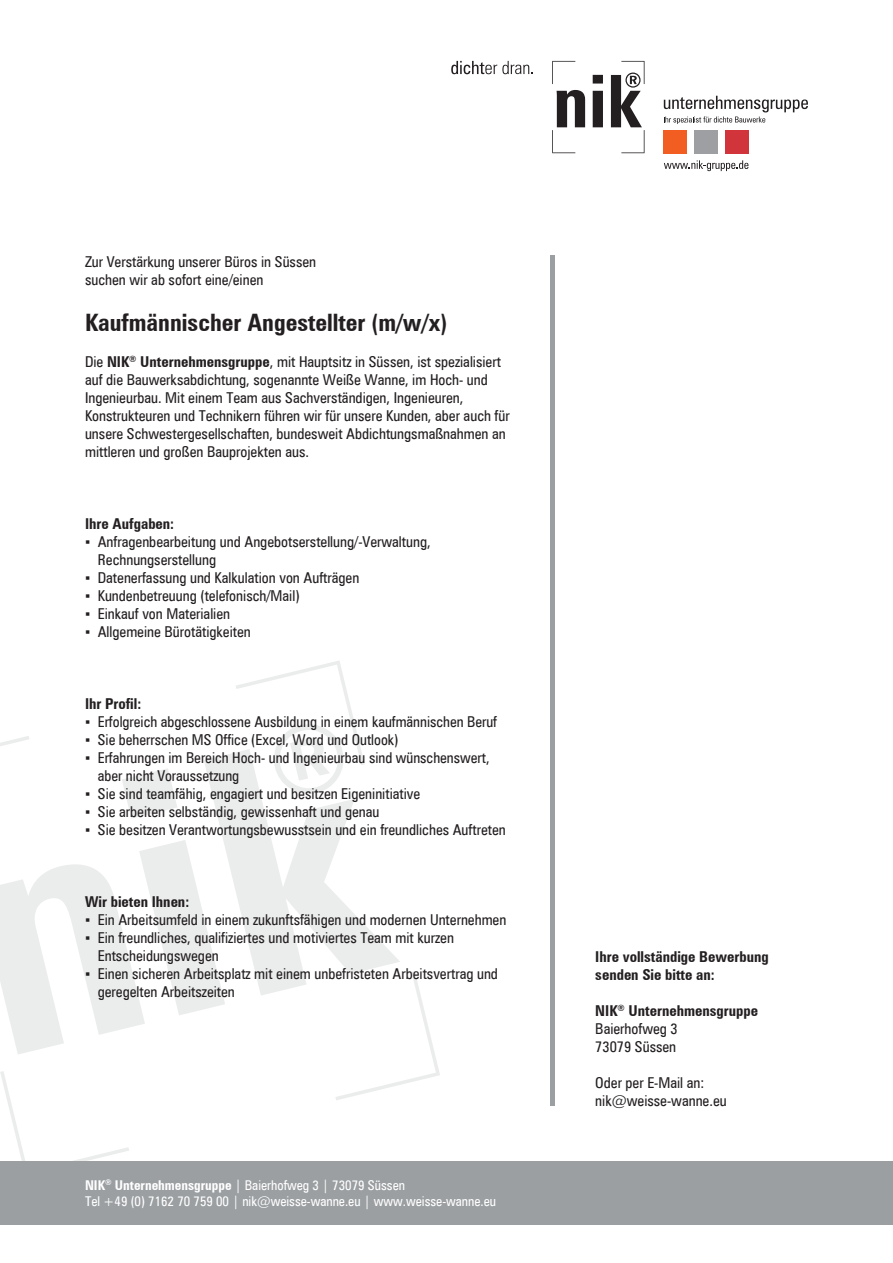
<style>
.page{position:relative;width:893px;height:1263px;background:#fff}
.page>*{position:absolute;margin:0;border:0;box-sizing:border-box;transform-origin:0 0}
.t1{font:700 condensed 24px "Zurich BT";color:#231f20}
.t2{font:condensed 15px/18px "Zurich BT";color:#231f20}
.t3{font:700 condensed 15px/18px "Zurich BT";color:#231f20}
.t4{font:condensed 13.5px/16.2px "Zurich BT";color:#fff}
.s1{font-weight:700}
.s2{font-family:"Arial Narrow";font-stretch:normal}
</style>
<div class="page">
<svg style="left:0;top:752px;width:400px;height:302px"></svg>
<svg style="left:0;top:736px;width:29px;height:129px"></svg>
<svg style="left:0;top:1071px;width:129px;height:90px"></svg>
<svg style="left:335px;top:971px;width:105px;height:129px"></svg>
<svg style="left:236px;top:661px;width:129px;height:134px"></svg>
<div style="left:0;top:1161px;width:893px;height:64px;background:#9b9fa2"></div>
<div style="left:664px;top:130px;width:23px;height:23px;background:#f25d21"></div>
<div style="left:694px;top:130px;width:24px;height:23px;background:#9d9fa2"></div>
<div style="left:725px;top:130px;width:23px;height:23px;background:#d1343b"></div>
<svg style="left:451px;top:61px;width:82px;height:13px"></svg>
<svg style="left:664px;top:96px;width:144px;height:28px"></svg>
<svg style="left:664px;top:160px;width:84px;height:11px"></svg>
<svg style="left:552px;top:61px;width:92px;height:92px"></svg>
<hr style="left:551px;top:255px;width:4px;height:851px;background:#9b9fa2">
<p class="t2" style="left:85px;top:252px;width:233px">Zur Verstärkung unserer Büros in Süssen suchen wir ab sofort eine/einen</p>
<h1 class="t1" style="left:85px;top:308px;width:364px">Kaufmännischer Angestellter (m/w/x)</h1>
<p class="t2" style="left:85px;top:353px;width:426px">Die <span class="s1">NIK</span><sup>®</sup> <span class="s1">Unternehmensgruppe</span>, mit Hauptsitz in Süssen, ist spezialisiert auf die Bauwerksabdichtung, sogenannte Weiße Wanne, im Hoch- und Ingenieurbau. Mit einem Team aus Sachverständigen, Ingenieuren, Konstrukteuren und Technikern führen wir für unsere Kunden, aber auch für unsere Schwestergesellschaften, bundesweit Abdichtungsmaßnahmen an mittleren und großen Bauprojekten aus.</p>
<p class="t3" style="left:85px;top:515px;width:91px">Ihre Aufgaben:</p>
<p class="t2" style="left:98px;top:533px;width:334px;text-indent:-13px"><span class="s2">▪</span> Anfragenbearbeitung und Angebotserstellung/-Verwaltung,<br>Rechnungserstellung</p>
<p class="t2" style="left:85px;top:569px;width:276px"><span class="s2">▪</span> Datenerfassung und Kalkulation von Aufträgen</p>
<p class="t2" style="left:85px;top:587px;width:216px"><span class="s2">▪</span> Kundenbetreuung (telefonisch/Mail)</p>
<p class="t2" style="left:85px;top:605px;width:147px"><span class="s2">▪</span> Einkauf von Materialien</p>
<p class="t2" style="left:85px;top:623px;width:167px"><span class="s2">▪</span> Allgemeine Bürotätigkeiten</p>
<p class="t3" style="left:85px;top:695px;width:58px">Ihr Profil:</p>
<p class="t2" style="left:85px;top:713px;width:414px"><span class="s2">▪</span> Erfolgreich abgeschlossene Ausbildung in einem kaufmännischen Beruf</p>
<p class="t2" style="left:85px;top:731px;width:315px"><span class="s2">▪</span> Sie beherrschen MS Office (Excel, Word und Outlook)</p>
<p class="t2" style="left:98px;top:749px;width:393px;text-indent:-13px"><span class="s2">▪</span> Erfahrungen im Bereich Hoch- und Ingenieurbau sind wünschenswert, aber nicht Voraussetzung</p>
<p class="t2" style="left:85px;top:785px;width:337px"><span class="s2">▪</span> Sie sind teamfähig, engagiert und besitzen Eigeninitiative</p>
<p class="t2" style="left:85px;top:803px;width:296px"><span class="s2">▪</span> Sie arbeiten selbständig, gewissenhaft und genau</p>
<p class="t2" style="left:85px;top:821px;width:422px"><span class="s2">▪</span> Sie besitzen Verantwortungsbewusstsein und ein freundliches Auftreten</p>
<p class="t3" style="left:85px;top:893px;width:106px">Wir bieten Ihnen:</p>
<p class="t2" style="left:85px;top:911px;width:423px"><span class="s2">▪</span> Ein Arbeitsumfeld in einem zukunftsfähigen und modernen Unternehmen</p>
<p class="t2" style="left:98px;top:929px;width:358px;text-indent:-13px"><span class="s2">▪</span> Ein freundliches, qualifiziertes und motiviertes Team mit kurzen<br>Entscheidungswegen</p>
<p class="t2" style="left:98px;top:965px;width:402px;text-indent:-13px"><span class="s2">▪</span> Einen sicheren Arbeitsplatz mit einem unbefristeten Arbeitsvertrag und geregelten Arbeitszeiten</p>
<p class="t4" style="left:85px;top:1177px;width:413px"><span class="s1">NIK</span><sup>®</sup> <span class="s1">Unternehmensgruppe</span> | Baierhofweg 3 | 73079 Süssen<br>Tel +49 (0) 7162 70 759 00 | nik@weisse-wanne.eu | www.weisse-wanne.eu</p>
<p class="t3" style="left:595px;top:947px;width:175px">Ihre vollständige Bewerbung senden Sie bitte an:</p>
<p class="t2" style="left:595px;top:1001px;width:164px"><span class="s1">NIK</span><sup>®</sup> <span class="s1">Unternehmensgruppe<br></span>Baierhofweg 3<br>73079 Süssen</p>
<p class="t2" style="left:595px;top:1073px;width:133px">Oder per E-Mail an: nik@weisse-wanne.eu</p>
</div>
